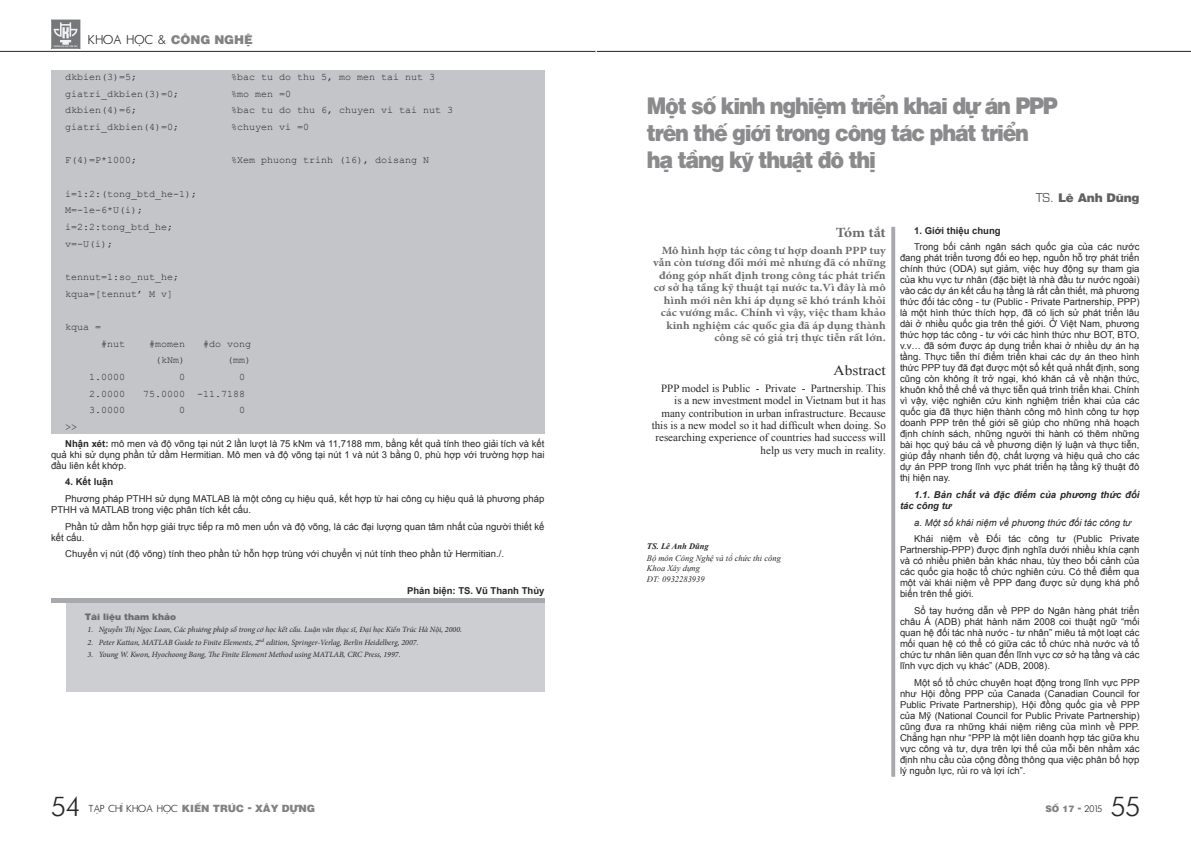
<style>
.page{position:relative;width:1191px;height:842px;background:#fff}
.page>*{position:absolute;margin:0;border:0;box-sizing:border-box;transform-origin:0 0}
.t1{font:26px "Vn Futura";color:#282828}
.t2{font:900 23px/27px "Vn Switz";letter-spacing:-.06em;color:#8b8b8d;scale:.9 1}
.t3{font:14px "Times New Roman";color:#282828;scale:1.1 1}
.t4{font:700 14px "Minion Pro";letter-spacing:-.01em;color:#6b6c6d;scale:1.1 1}
.t5{font:12px "Vn Futura";color:#282828}
.t6{font:900 12px "Vn Switz";letter-spacing:-.01em;color:#616162}
.t7{font:700 11px/12.5px "Minion Pro";color:#6b6c6d;text-align:right;scale:1.1 1}
.t8{font:11px/12.5px "Times New Roman";color:#282828;text-align:right}
.t9{font:10px/16.7px "Courier New";color:#282828}
.t10{font:900 10px "Vn Switz";color:#818283}
.t11{font:9.5px/11px "Arial";color:#282828;text-align:justify}
.t12{font:700 9.5px "Arial";color:#282828}
.t13{font:italic 700 9.5px/11px "Arial";color:#282828}
.t14{font:italic 9.5px "Arial";color:#282828}
.t15{font:900 9px "Vn Switz";color:#6b6c6d}
.t16{font:900 9px "Vn Switz";color:#818283}
.t17{font:italic 8.5px/10.5px "Times New Roman";color:#282828}
.t18{font:italic 700 8.5px "Times New Roman";color:#282828}
.t19{font:italic 8px "Minion Pro";letter-spacing:-.005em;color:#282828}
.s1{font-family:"Vn Switz";font-weight:900;color:#818283}
.s2{font-weight:700}
.s3{font-family:"Vn Euromode";font-weight:400}
.s4{font-family:"Vn Futura";font-weight:400;font-size:9.5px;color:#282828}
.s5{font-family:"Vn Futura";font-weight:400;color:#282828}
</style>
<div class="page">
<div style="left:51px;top:20px;width:29px;height:29px;border:1px solid #767778"></div>
<div style="left:52px;top:21px;width:27px;height:27px;background:#767778"></div>
<svg style="left:54px;top:22px;width:24px;height:25px"></svg>
<hr style="left:0;top:51px;width:595px;height:1px;background:#282828">
<hr style="left:597px;top:51px;width:594px;height:1px;background:#212220">
<div style="left:51px;top:70px;width:493px;height:364px;background:#c4c5c8"></div>
<div style="left:66px;top:600px;width:478px;height:91px;background:#cdced1"></div>
<hr style="left:51px;top:598px;width:493px;height:4px;background:#a8a9ac">
<svg style="left:891px;top:227px;width:4px;height:550px;background:#aeafb1"></svg>
<p class="t5" style="left:89px;top:30px;width:166px">KHOA H“C &amp; <span class="s1">C«NG NGHª</span></p>
<p class="t9" style="left:65px;top:68px;width:73px">dkbien(3)=5;</p>
<p class="t9" style="left:231px;top:68px;width:206px">%bac tu do thu 5, mo men tai nut 3</p>
<p class="t9" style="left:65px;top:85px;width:116px">giatri_dkbien(3)=0;</p>
<p class="t9" style="left:231px;top:85px;width:61px">%mo men =0</p>
<p class="t9" style="left:65px;top:101px;width:73px">dkbien(4)=6;</p>
<p class="t9" style="left:231px;top:101px;width:224px">%bac tu do thu 6, chuyen vi tai nut 3</p>
<p class="t9" style="left:65px;top:118px;width:116px">giatri_dkbien(4)=0;</p>
<p class="t9" style="left:231px;top:118px;width:79px">%chuyen vi =0</p>
<p class="t9" style="left:65px;top:151px;width:73px">F(4)=P*1000;</p>
<p class="t9" style="left:231px;top:151px;width:200px">%Xem phuong trinh (16), doisang N</p>
<p class="t9" style="left:65px;top:185px;width:134px">i=1:2:(tong_btd_he-1);<br>M=-1e-6*U(i); i=2:2:tong_btd_he; v=-U(i);</p>
<p class="t9" style="left:65px;top:268px;width:116px">tennut=1:so_nut_he; kqua=[tennut’ M v]</p>
<p class="t9" style="left:65px;top:318px;width:37px">kqua =</p>
<p class="t9" style="left:101px;top:335px;width:25px">#nut</p>
<p class="t9" style="left:149px;top:335px;width:37px">#momen</p>
<p class="t9" style="left:203px;top:335px;width:50px">#do vong</p>
<p class="t9" style="left:155px;top:351px;width:31px">(kNm)</p>
<p class="t9" style="left:227px;top:351px;width:26px">(mm)</p>
<p class="t9" style="left:89px;top:368px;width:37px">1.0000</p>
<p class="t9" style="left:179px;top:368px;width:7px">0</p>
<p class="t9" style="left:239px;top:368px;width:7px">0</p>
<p class="t9" style="left:89px;top:385px;width:37px">2.0000</p>
<p class="t9" style="left:143px;top:385px;width:104px">75.0000 -11.7188</p>
<p class="t9" style="left:89px;top:401px;width:37px">3.0000</p>
<p class="t9" style="left:179px;top:401px;width:7px">0</p>
<p class="t9" style="left:239px;top:401px;width:7px">0</p>
<p class="t9" style="left:65px;top:418px;width:13px">&gt;&gt;</p>
<p class="t11" style="left:51px;top:438px;width:495px;text-indent:14px"><span class="s2">Nhận xét:</span> mô men và độ võng tại nút 2 lần lượt là 75 kNm và 11,7188 mm, bằng kết quả tính theo giải tích và kết quả khi sử dụng phần tử dầm Hermitian. Mô men và độ võng tại nút 1 và nút 3 bằng 0, phù hợp với trường hợp hai đầu liên kết khớp.</p>
<p class="t12" style="left:65px;top:475px;width:50px">4. Kết luận</p>
<p class="t11" style="left:51px;top:493px;width:495px;text-indent:14px">Phương pháp PTHH sử dụng MATLAB là một công cụ hiệu quả, kết hợp từ hai công cụ hiệu quả là phương pháp<br>PTHH và MATLAB trong việc phân tích kết cấu.</p>
<p class="t11" style="left:51px;top:521px;width:495px;text-indent:14px">Phần tử dầm hỗn hợp giải trực tiếp ra mô men uốn và độ võng, là các đại lượng quan tâm nhất của người thiết kế kết cấu.</p>
<p class="t11" style="left:65px;top:548px;width:440px">Chuyển vị nút (độ võng) tính theo phần tử hỗn hợp trùng với chuyển vị nút tính theo phần tử Hermitian./.</p>
<p class="t12" style="left:407px;top:584px;width:139px">Phản biện: TS. Vũ Thanh Thủy</p>
<p class="t15" style="left:85px;top:610px;width:93px">T¿i lièu tham khÀo</p>
<p class="t19" style="left:88px;top:624px;width:376px">1. Nguyễn Thị Ngọc Loan, Các phương pháp số trong cơ học kết cấu. Luận văn thạc sĩ, Đại học Kiến Trúc Hà Nội, 2000.</p>
<p class="t19" style="left:88px;top:637px;width:332px">2. Peter Kattan, MATLAB Guide to Finite Elements, 2<sup>nd</sup> edition, Springer-Verlag, Berlin Heidelberg, 2007.</p>
<p class="t19" style="left:88px;top:649px;width:314px">3. Young W. Kwon, Hyochoong Bang, The Finite Element Method using MATLAB, CRC Press, 1997.</p>
<h2 class="t2" style="left:647px;top:91px;width:458px">Mît sê kinh nghièm triæn khai dú ¾n PPP trãn thä giði trong céng t¾c ph¾t triæn hÂ tßng kþ thuât ½é thÌ</h2>
<p class="t6" style="left:1035px;top:189px;width:105px"><span class="s3">TS.</span> Lã Anh DÕng</p>
<h3 class="t4" style="left:836px;top:223px;width:47px">Tóm tắt</h3>
<p class="t7" style="left:653px;top:244px;width:213px">Mô hình hợp tác công tư hợp doanh PPP tuy vẫn còn tương đối mới mẻ nhưng đã có những đóng góp nhất định trong công tác phát triển cơ sở hạ tầng kỹ thuật tại nước ta.Vì đây là mô hình mới nên khi áp dụng sẽ khó tránh khỏi các vướng mắc. Chính vì vậy, việc tham khảo kinh nghiệm các quốc gia đã áp dụng thành công sẽ có giá trị thực tiễn rất lớn.</p>
<h3 class="t3" style="left:833px;top:360px;width:49px">Abstract</h3>
<p class="t8" style="left:651px;top:381px;width:236px">PPP model is Public - Private - Partnership. This is a new investment model in Vietnam but it has many contribution in urban infrastructure. Because this is a new model so it had difficult when doing. So researching experience of countries had success will help us very much in reality.</p>
<p class="t18" style="left:647px;top:540px;width:64px">TS. Lê Anh Dũng</p>
<p class="t17" style="left:647px;top:552px;width:136px">Bộ môn Công Nghệ và tổ chức thi công<br>Khoa Xây dựng<br>ĐT: 0932283939</p>
<p class="t12" style="left:914px;top:224px;width:88px">1. Giới thiệu chung</p>
<p class="t11" style="left:900px;top:241px;width:241px;text-indent:14px">Trong bối cảnh ngân sách quốc gia của các nước đang phát triển tương đối eo hẹp, nguồn hỗ trợ phát triển chính thức (ODA) sụt giảm, việc huy động sự tham gia của khu vực tư nhân (đặc biệt là nhà đầu tư nước ngoài) vào các dự án kết cấu hạ tầng là rất cần thiết, mà phương thức đối tác công - tư (Public - Private Partnership, PPP) là một hình thức thích hợp, đã có lịch sử phát triển lâu dài ở nhiều quốc gia trên thế giới. Ở Việt Nam, phương thức hợp tác công - tư với các hình thức như BOT, BTO, v.v… đã sớm được áp dụng triển khai ở nhiều dự án hạ tầng. Thực tiễn thí điểm triển khai các dự án theo hình thức PPP tuy đã đạt được một số kết quả nhất định, song cũng còn không ít trở ngại, khó khăn cả về nhận thức, khuôn khổ thể chế và thực tiễn quá trình triển khai. Chính vì vậy, việc nghiên cứu kinh nghiệm triển khai của các quốc gia đã thực hiện thành công mô hình công tư hợp doanh PPP trên thế giới sẽ giúp cho những nhà hoạch định chính sách, những người thi hành có thêm những bài học quý báu cả về phương diện lý luận và thực tiễn, giúp đẩy nhanh tiến độ, chất lượng và hiệu quả cho các dự án PPP trong lĩnh vực phát triển hạ tầng kỹ thuật đô thị hiện nay.</p>
<p class="t13" style="left:900px;top:490px;width:241px;text-indent:14px">1.1. Bản chất và đặc điểm của phương thức đối tác công tư</p>
<p class="t14" style="left:914px;top:516px;width:219px">a. Một số khái niệm về phương thức đối tác công tư</p>
<p class="t11" style="left:900px;top:534px;width:241px;text-indent:14px">Khái niệm về Đối tác công tư (Public Private Partnership-PPP) được định nghĩa dưới nhiều khía cạnh và có nhiều phiên bản khác nhau, tùy theo bối cảnh của các quốc gia hoặc tổ chức nghiên cứu. Có thể điểm qua một vài khái niệm về PPP đang được sử dụng khá phổ biến trên thế giới.</p>
<p class="t11" style="left:900px;top:605px;width:241px;text-indent:14px">Sổ tay hướng dẫn về PPP do Ngân hàng phát triển châu Á (ADB) phát hành năm 2008 coi thuật ngữ “mối quan hệ đối tác nhà nước - tư nhân” miêu tả một loạt các mối quan hệ có thể có giữa các tổ chức nhà nước và tổ chức tư nhân liên quan đến lĩnh vực cơ sở hạ tầng và các lĩnh vực dịch vụ khác” (ADB, 2008).</p>
<p class="t11" style="left:900px;top:677px;width:241px;text-indent:14px">Một số tổ chức chuyên hoạt động trong lĩnh vực PPP như Hội đồng PPP của Canada (Canadian Council for Public Private Partnership), Hội đồng quốc gia về PPP của Mỹ (National Council for Public Private Partnership) cũng đưa ra những khái niệm riêng của mình về PPP.<br>Chẳng hạn như “PPP là một liên doanh hợp tác giữa khu vực công và tư, dựa trên lợi thế của mỗi bên nhằm xác định nhu cầu của cộng đồng thông qua việc phân bố hợp lý nguồn lực, rủi ro và lợi ích”.</p>
<h1 class="t1" style="left:51px;top:786px;width:31px">54</h1>
<p class="t10" style="left:89px;top:802px;width:228px"><span class="s4">T„P CHŠ KHOA H“C</span> KI¦N TR”C - XŸY D¼NG</p>
<p class="t16" style="left:1045px;top:802px;width:58px">S¬ 17 - <span class="s5">2015</span></p>
<h1 class="t1" style="left:1110px;top:786px;width:31px">55</h1>
</div>
